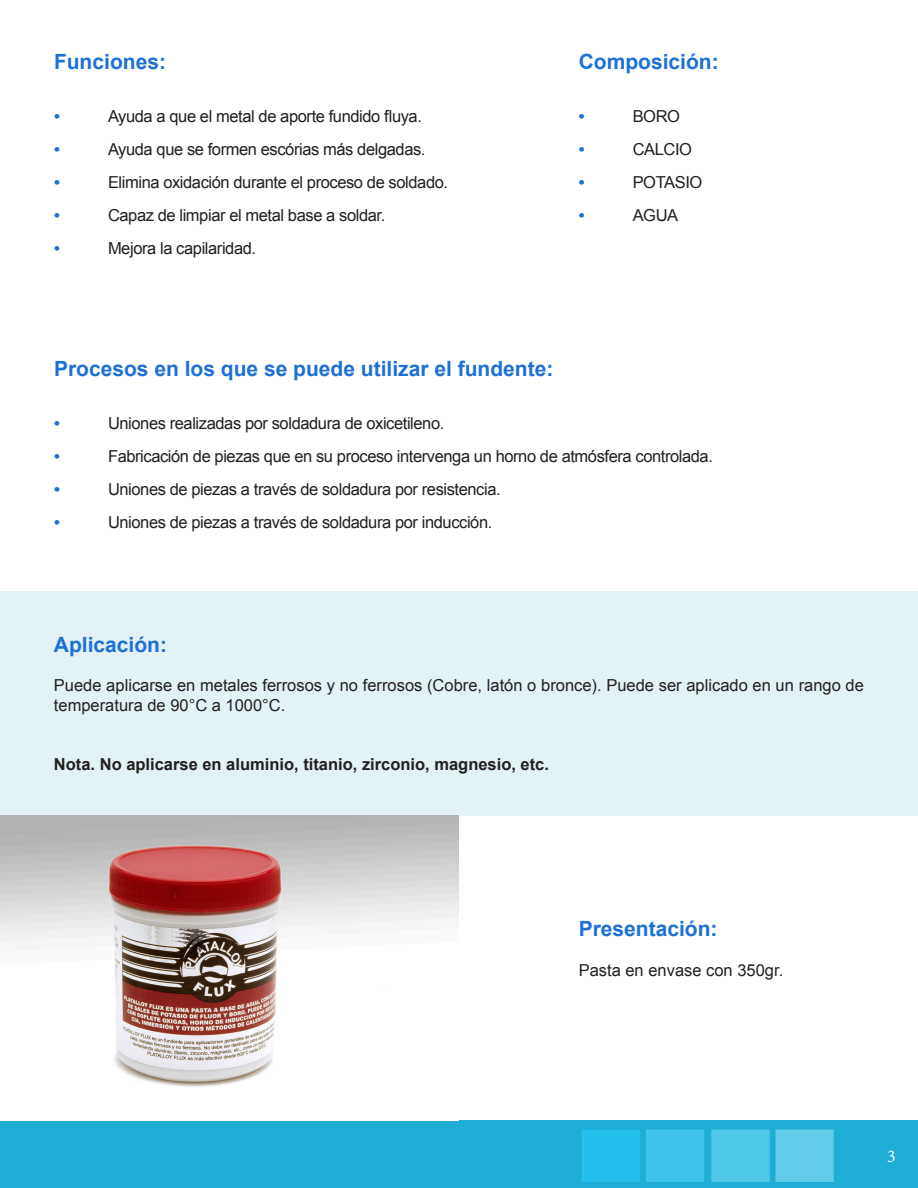
<style>
.page{position:relative;width:918px;height:1188px;background:#fff}
.page>*{position:absolute;margin:0;border:0;box-sizing:border-box;transform-origin:0 0}
.t1{font:700 21px "Arial";color:#1d70d5}
.t2{font:18px "Minion Pro";color:#fff}
.t3{font:16.5px "Arial";letter-spacing:-.025em;color:#231f20}
.t4{font:16.5px/19.8px "Arial";color:#231f20}
.t5{font:700 16.5px "Arial";color:#231f20}
.t6{font:700 16.5px "Arial";color:#1d70d5}
</style>
<div class="page">
<img style="left:0;top:1121px;width:918px;height:67px">
<div style="left:0;top:591px;width:918px;height:225px;background:#e3f2f5"></div>
<img style="left:0;top:816px;width:459px;height:271px">
<p class="t1" style="left:54px;top:48px;width:114px">Funciones:</p>
<p class="t6" style="left:54px;top:105px;width:7px">•</p>
<p class="t3" style="left:108px;top:105px;width:315px">Ayuda a que el metal de aporte fundido fluya.</p>
<p class="t6" style="left:54px;top:138px;width:7px">•</p>
<p class="t3" style="left:108px;top:138px;width:319px">Ayuda que se formen escórias más delgadas.</p>
<p class="t6" style="left:54px;top:171px;width:7px">•</p>
<p class="t3" style="left:108px;top:171px;width:342px">Elimina oxidación durante el proceso de soldado.</p>
<p class="t6" style="left:54px;top:204px;width:7px">•</p>
<p class="t3" style="left:108px;top:204px;width:279px">Capaz de limpiar el metal base a soldar.</p>
<p class="t6" style="left:54px;top:237px;width:7px">•</p>
<p class="t3" style="left:108px;top:237px;width:150px">Mejora la capilaridad.</p>
<p class="t1" style="left:579px;top:48px;width:142px">Composición:</p>
<p class="t6" style="left:579px;top:105px;width:7px">•</p>
<p class="t3" style="left:633px;top:105px;width:49px">BORO</p>
<p class="t6" style="left:579px;top:138px;width:7px">•</p>
<p class="t3" style="left:633px;top:138px;width:61px">CALCIO</p>
<p class="t6" style="left:579px;top:171px;width:7px">•</p>
<p class="t3" style="left:633px;top:171px;width:71px">POTASIO</p>
<p class="t6" style="left:579px;top:204px;width:7px">•</p>
<p class="t3" style="left:633px;top:204px;width:47px">AGUA</p>
<p class="t1" style="left:54px;top:355px;width:501px">Procesos en los que se puede utilizar el fundente:</p>
<p class="t6" style="left:54px;top:412px;width:7px">•</p>
<p class="t3" style="left:108px;top:413px;width:338px">Uniones realizadas por soldadura de oxicetileno.</p>
<p class="t6" style="left:54px;top:445px;width:7px">•</p>
<p class="t3" style="left:108px;top:446px;width:607px">Fabricación de piezas que en su proceso intervenga un horno de atmósfera controlada.</p>
<p class="t6" style="left:54px;top:478px;width:7px">•</p>
<p class="t3" style="left:108px;top:479px;width:394px">Uniones de piezas a través de soldadura por resistencia.</p>
<p class="t6" style="left:54px;top:511px;width:7px">•</p>
<p class="t3" style="left:108px;top:512px;width:386px">Uniones de piezas a través de soldadura por inducción.</p>
<p class="t1" style="left:54px;top:630px;width:115px">Aplicación:</p>
<p class="t4" style="left:54px;top:676px;width:811px">Puede aplicarse en metales ferrosos y no ferrosos (Cobre, latón o bronce). Puede ser aplicado en un rango de temperatura de 90°C a 1000°C.</p>
<p class="t5" style="left:54px;top:754px;width:497px">Nota. No aplicarse en aluminio, titanio, zirconio, magnesio, etc.</p>
<p class="t1" style="left:579px;top:915px;width:140px">Presentación:</p>
<p class="t4" style="left:579px;top:960px;width:206px">Pasta en envase con 350gr.</p>
<p class="t2" style="left:887px;top:1144px;width:10px">3</p>
</div>
